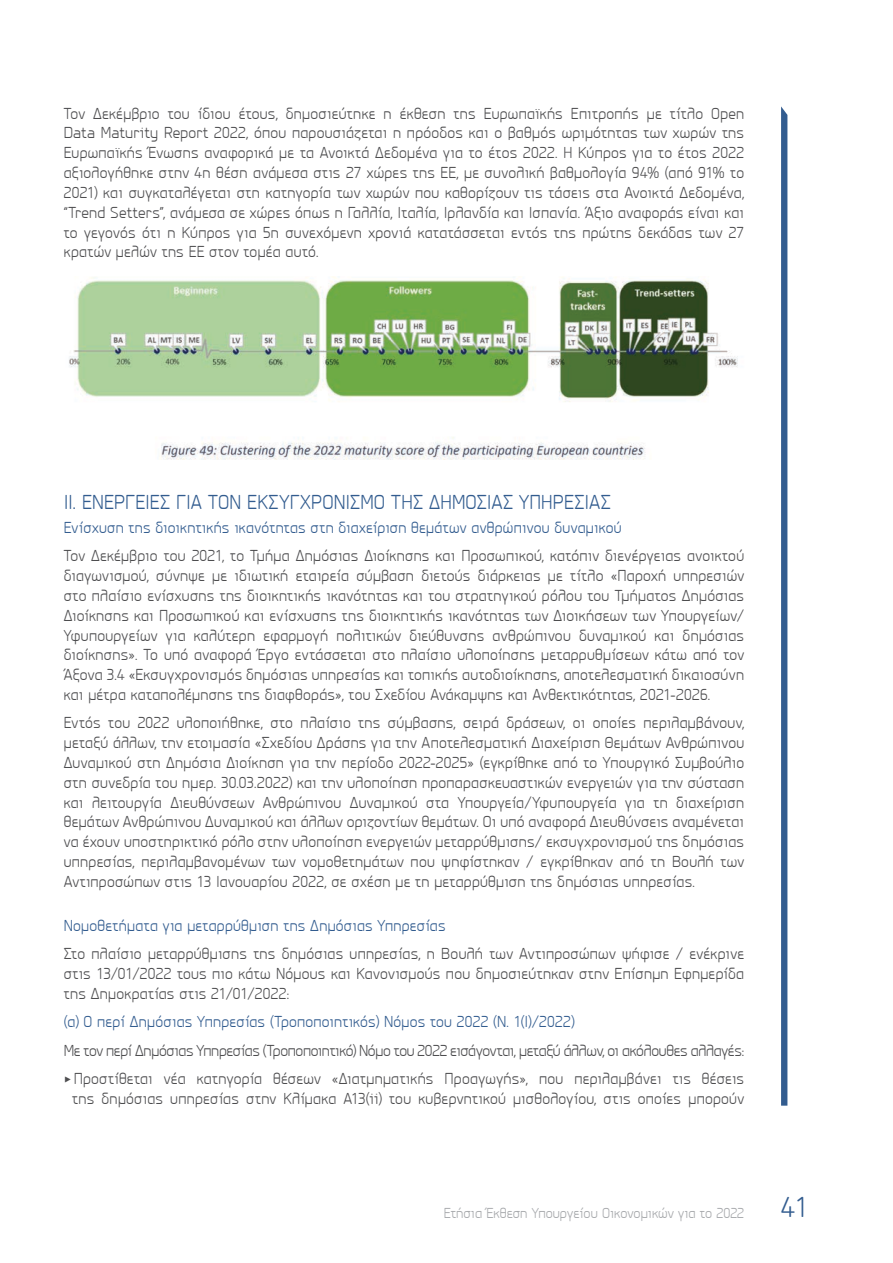
<style>
.page{position:relative;width:893px;height:1263px;background:#fff}
.page>*{position:absolute;margin:0;border:0;box-sizing:border-box;transform-origin:0 0}
.t1{font:300 21px "PF Isotext Pro";letter-spacing:.005em;color:#325c8f}
.t2{font:300 16.5px/19.8px "PF Isotext Pro";letter-spacing:.015em;color:#4d4d4f;text-align:justify}
.t3{font:300 16.5px "PF Isotext Pro";letter-spacing:.015em;color:#325c8f}
.t4{font:300 16.5px/28.3px "PF Isotext Pro";letter-spacing:-.01em;color:#4d4d4f}
.t5{font:300 15px "PF Isotext Pro";color:#a7a9ac}
.s1{font-size:30px;color:#325c8f}
</style>
<div class="page">
<svg style="left:781px;top:106px;width:6px;height:1000px;background:#355e90"></svg>
<img style="left:69px;top:277px;width:669px;height:182px">
<p class="t2" style="left:64px;top:103px;width:682px">Τον Δεκέμβριο του ίδιου έτους, δημοσιεύτηκε η έκθεση της Ευρωπαϊκής Επιτροπής με τίτλο Open Data Maturity Report 2022, όπου παρουσιάζεται η πρόοδος και ο βαθμός ωριμότητας των χωρών της Ευρωπαϊκής Ένωσης αναφορικά με τα Ανοικτά Δεδομένα για το έτος 2022. Η Κύπρος για το έτος 2022 αξιολογήθηκε στην 4η θέση ανάμεσα στις 27 χώρες της ΕΕ, με συνολική βαθμολογία 94% (από 91% το 2021) και συγκαταλέγεται στη κατηγορία των χωρών που καθορίζουν τις τάσεις στα Ανοικτά Δεδομένα, “Trend Setters”, ανάμεσα σε χώρες όπως η Γαλλία, Ιταλία, Ιρλανδία και Ισπανία. Άξιο αναφοράς είναι και το γεγονός ότι η Κύπρος για 5η συνεχόμενη χρονιά κατατάσσεται εντός της πρώτης δεκάδας των 27 κρατών μελών της ΕΕ στον τομέα αυτό.</p>
<p class="t1" style="left:64px;top:490px;width:548px">ΙΙ. ΕΝΕΡΓΕΙΕΣ ΓΙΑ ΤΟΝ ΕΚΣΥΓΧΡΟΝΙΣΜΟ ΤΗΣ ΔΗΜΟΣΙΑΣ ΥΠΗΡΕΣΙΑΣ</p>
<p class="t3" style="left:64px;top:518px;width:559px">Ενίσχυση της διοικητικής ικανότητας στη διαχείριση θεμάτων ανθρώπινου δυναμικού</p>
<p class="t2" style="left:64px;top:546px;width:682px">Τον Δεκέμβριο του 2021, το Τμήμα Δημόσιας Διοίκησης και Προσωπικού, κατόπιν διενέργειας ανοικτού διαγωνισμού, σύνηψε με ιδιωτική εταιρεία σύμβαση διετούς διάρκειας με τίτλο «Παροχή υπηρεσιών στο πλαίσιο ενίσχυσης της διοικητικής ικανότητας και του στρατηγικού ρόλου του Τμήματος Δημόσιας Διοίκησης και Προσωπικού και ενίσχυσης της διοικητικής ικανότητας των Διοικήσεων των Υπουργείων/ Υφυπουργείων για καλύτερη εφαρμογή πολιτικών διεύθυνσης ανθρώπινου δυναμικού και δημόσιας διοίκησης». Το υπό αναφορά Έργο εντάσσεται στο πλαίσιο υλοποίησης μεταρρυθμίσεων κάτω από τον Άξονα 3.4 «Εκσυγχρονισμός δημόσιας υπηρεσίας και τοπικής αυτοδιοίκησης, αποτελεσματική δικαιοσύνη και μέτρα καταπολέμησης της διαφθοράς», του Σχεδίου Ανάκαμψης και Ανθεκτικότητας, 2021-2026.</p>
<p class="t2" style="left:64px;top:713px;width:682px">Εντός του 2022 υλοποιήθηκε, στο πλαίσιο της σύμβασης, σειρά δράσεων, οι οποίες περιλαμβάνουν, μεταξύ άλλων, την ετοιμασία «Σχεδίου Δράσης για την Αποτελεσματική Διαχείριση Θεμάτων Ανθρώπινου Δυναμικού στη Δημόσια Διοίκηση για την περίοδο 2022-2025» (εγκρίθηκε από το Υπουργικό Συμβούλιο στη συνεδρία του ημερ. 30.03.2022) και την υλοποίηση προπαρασκευαστικών ενεργειών για την σύσταση και λειτουργία Διευθύνσεων Ανθρώπινου Δυναμικού στα Υπουργεία/Υφυπουργεία για τη διαχείριση θεμάτων Ανθρώπινου Δυναμικού και άλλων οριζοντίων θεμάτων. Οι υπό αναφορά Διευθύνσεις αναμένεται να έχουν υποστηρικτικό ρόλο στην υλοποίηση ενεργειών μεταρρύθμισης/ εκσυγχρονισμού της δημόσιας υπηρεσίας, περιλαμβανομένων των νομοθετημάτων που ψηφίστηκαν / εγκρίθηκαν από τη Βουλή των Αντιπροσώπων στις 13 Ιανουαρίου 2022, σε σχέση με τη μεταρρύθμιση της δημόσιας υπηρεσίας.</p>
<p class="t3" style="left:64px;top:916px;width:383px">Νομοθετήματα για μεταρρύθμιση της Δημόσιας Υπηρεσίας</p>
<p class="t2" style="left:64px;top:944px;width:682px">Στο πλαίσιο μεταρρύθμισης της δημόσιας υπηρεσίας, η Βουλή των Αντιπροσώπων ψήφισε / ενέκρινε στις 13/01/2022 τους πιο κάτω Νόμους και Κανονισμούς που δημοσιεύτηκαν στην Επίσημη Εφημερίδα της Δημοκρατίας στις 21/01/2022:</p>
<p class="t3" style="left:64px;top:1012px;width:512px">(α) Ο περί Δημόσιας Υπηρεσίας (Τροποποιητικός) Νόμος του 2022 (Ν. 1(Ι)/2022)</p>
<p class="t4" style="left:64px;top:1036px;width:682px">Με τον περί Δημόσιας Υπηρεσίας (Τροποποιητικό) Νόμο του 2022 εισάγονται, μεταξύ άλλων, οι ακόλουθες αλλαγές: ‣ Προστίθεται νέα κατηγορία θέσεων «Διατμηματικής Προαγωγής», που περιλαμβάνει τις θέσεις</p>
<p class="t2" style="left:72px;top:1088px;width:673px">της δημόσιας υπηρεσίας στην Κλίμακα Α13(ii) του κυβερνητικού μισθολογίου, στις οποίες μπορούν</p>
<p class="t5" style="left:444px;top:1205px;width:366px">Ετήσια Έκθεση Υπουργείου Οικονομικών για το 2022 <span class="s1">41</span></p>
</div>
